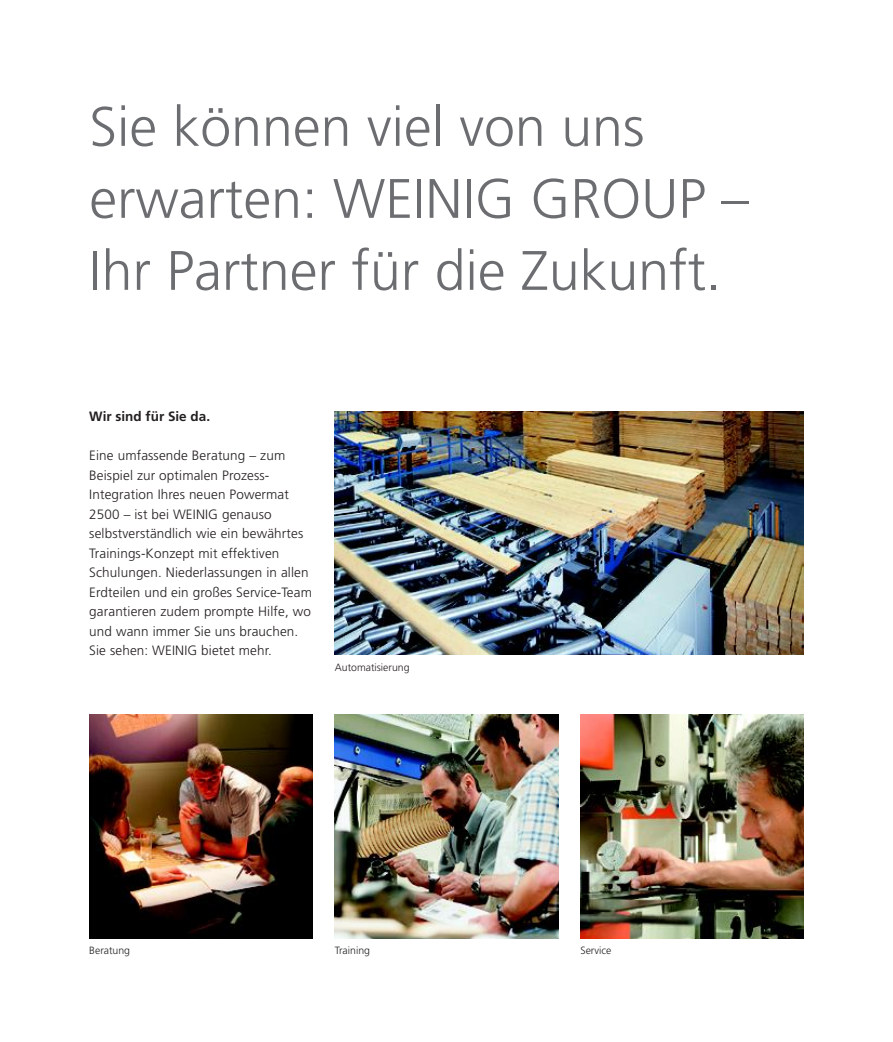
<style>
.page{position:relative;width:893px;height:1042px;background:#fff}
.page>*{position:absolute;margin:0;border:0;box-sizing:border-box;transform-origin:0 0}
.t1{font:300 55.5px/72px "Frutiger LT";color:#6c6d70}
.t2{font:300 13.5px/19.5px "Frutiger LT";letter-spacing:.01em;color:#231f20}
.t3{font:700 13.5px "Frutiger LT";color:#231f20}
.t4{font:300 10.5px "Frutiger LT";color:#231f20}
</style>
<div class="page">
<img style="left:335px;top:411px;width:469px;height:244px">
<img style="left:89px;top:715px;width:224px;height:223px">
<img style="left:335px;top:715px;width:223px;height:223px">
<img style="left:580px;top:715px;width:224px;height:223px">
<h1 class="t1" style="left:89px;top:91px;width:661px">Sie können viel von uns erwarten: WEINIG GROUP –<br>Ihr Partner für die Zukunft.</h1>
<p class="t3" style="left:89px;top:408px;width:122px">Wir sind für Sie da.</p>
<p class="t2" style="left:89px;top:446px;width:224px">Eine umfassende Beratung – zum Beispiel zur optimalen Prozess-Integration Ihres neuen Powermat 2500 – ist bei WEINIG genauso selbstverständlich wie ein bewährtes Trainings-Konzept mit effektiven Schulungen. Niederlassungen in allen Erdteilen und ein großes Service-Team garantieren zudem prompte Hilfe, wo und wann immer Sie uns brauchen.<br>Sie sehen: WEINIG bietet mehr.</p>
<p class="t4" style="left:335px;top:662px;width:76px">Automatisierung</p>
<p class="t4" style="left:89px;top:944px;width:42px">Beratung</p>
<p class="t4" style="left:335px;top:944px;width:37px">Training</p>
<p class="t4" style="left:580px;top:944px;width:32px">Service</p>
</div>
